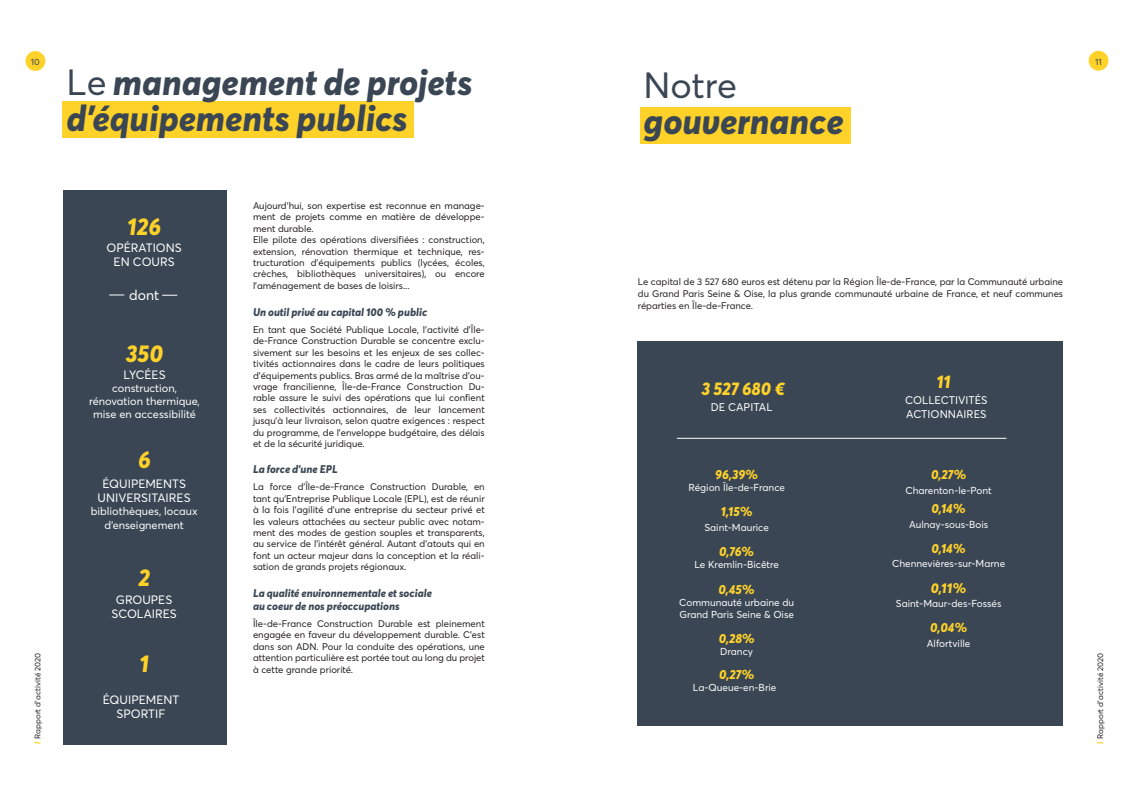
<style>
.page{position:relative;width:1134px;height:794px;background:#fff}
.page>*{position:absolute;margin:0;border:0;box-sizing:border-box;transform-origin:0 0}
.t1{font:800 36px/36px "Averta Demo PE";color:#3a4653}
.t2{font:36px "Averta Demo PE Cutted Demo";color:#3a4653}
.t3{font:800 24px "Averta Demo PE";color:#ffd229}
.t4{font:800 18px "Averta Demo PE";color:#ffd229}
.t5{font:800 14px "Averta Demo PE";color:#ffd229}
.t6{font:14px "Averta Demo PE Cutted Demo";color:#fff}
.t7{font:800 13px "Averta Demo PE";color:#ffd229}
.t8{font:12px "Averta Demo PE Cutted Demo";color:#fff}
.t9{font:11px "Averta Demo PE Cutted Demo";color:#fff}
.t10{font:800 11px "Averta Demo PE";color:#3a4653}
.t11{font:10px "Averta Demo PE Cutted Demo";color:#fff}
.t12{font:9.5px/11.4px "Averta Demo PE Cutted Demo";color:#231f20;text-align:justify}
.t13{font:9px "Averta Demo PE Cutted Demo";color:#3a4653}
.t14{font:8px "Averta Demo PE Cutted Demo";color:#231f20}
.s1{font-family:"Averta Demo PE";font-weight:800;color:#ffd229}
.s2{font-family:"Averta Demo PE Cutted Demo";font-weight:400}
</style>
<div class="page">
<div style="left:1089px;top:51px;width:19px;height:20px;background:#ffd229;border-radius:50%"></div>
<div style="left:638px;top:341px;width:425px;height:384px;background:#3a4653"></div>
<div style="left:640px;top:107px;width:210px;height:36px;background:#ffd229"></div>
<hr style="left:677px;top:438px;width:329px;height:1px;background:#fff">
<div style="left:62px;top:102px;width:352px;height:36px;background:#ffd229"></div>
<div style="left:26px;top:51px;width:19px;height:20px;background:#ffd229;border-radius:50%"></div>
<div style="left:63px;top:190px;width:163px;height:554px;background:#3a4653"></div>
<svg style="left:109px;top:295px;width:15px;height:1px"></svg>
<svg style="left:162px;top:295px;width:15px;height:1px"></svg>
<p class="t13" style="left:31px;top:56px;width:10px">10</p>
<p class="t14" style="left:33px;top:744px;width:93px;rotate:-90deg"><span class="s1">l</span> Rapport d’activité 2020</p>
<p class="t1" style="left:67px;top:65px;width:408px"><span class="s2">Le</span> management de projets d’équipements publics</p>
<p class="t3" style="left:127px;top:212px;width:35px">126</p>
<p class="t8" style="left:106px;top:241px;width:77px">OPÉRATIONS</p>
<p class="t8" style="left:114px;top:255px;width:63px">EN COURS</p>
<p class="t6" style="left:129px;top:286px;width:32px">dont</p>
<p class="t3" style="left:126px;top:339px;width:39px">350</p>
<p class="t8" style="left:124px;top:367px;width:44px">LYCÉES</p>
<p class="t9" style="left:112px;top:381px;width:66px">construction,</p>
<p class="t9" style="left:89px;top:395px;width:112px">rénovation thermique,</p>
<p class="t9" style="left:93px;top:408px;width:104px">mise en accessibilité</p>
<p class="t3" style="left:138px;top:444px;width:14px">6</p>
<p class="t8" style="left:102px;top:476px;width:85px">ÉQUIPEMENTS</p>
<p class="t8" style="left:98px;top:491px;width:95px">UNIVERSITAIRES</p>
<p class="t9" style="left:91px;top:505px;width:108px">bibliothèques, locaux</p>
<p class="t9" style="left:105px;top:518px;width:81px">d‘enseignement</p>
<p class="t3" style="left:138px;top:563px;width:13px">2</p>
<p class="t8" style="left:116px;top:592px;width:58px">GROUPES</p>
<p class="t8" style="left:111px;top:607px;width:67px">SCOLAIRES</p>
<p class="t3" style="left:139px;top:648px;width:11px">1</p>
<p class="t8" style="left:103px;top:692px;width:78px">ÉQUIPEMENT</p>
<p class="t8" style="left:117px;top:707px;width:50px">SPORTIF</p>
<p class="t12" style="left:253px;top:200px;width:233px">Aujourd’hui, son expertise est reconnue en manage&shy;ment de projets comme en matière de développe&shy;ment durable.</p>
<p class="t12" style="left:253px;top:234px;width:233px">Elle pilote des opérations diversifiées : construction, extension, rénovation thermique et technique, res&shy;tructuration d’équipements publics (lycées, écoles, crèches, bibliothèques universitaires), ou encore l’aménagement de bases de loisirs...</p>
<p class="t10" style="left:253px;top:305px;width:176px">Un outil privé au capital 100 % public</p>
<p class="t12" style="left:253px;top:324px;width:233px">En tant que Société Publique Locale, l’activité d’Île&shy;de-France Construction Durable se concentre exclu&shy;sivement sur les besoins et les enjeux de ses collec&shy;tivités actionnaires dans le cadre de leurs politiques d’équipements publics. Bras armé de la maîtrise d’ou&shy;vrage francilienne, Île-de-France Construction Du&shy;rable assure le suivi des opérations que lui confient ses collectivités actionnaires, de leur lancement jusqu’à leur livraison, selon quatre exigences : respect du programme, de l’enveloppe budgétaire, des délais et de la sécurité juridique.</p>
<p class="t10" style="left:253px;top:463px;width:86px">La force d’une EPL</p>
<p class="t12" style="left:253px;top:481px;width:233px">La force d’Île-de-France Construction Durable, en tant qu’Entreprise Publique Locale (EPL), est de réunir à la fois l’agilité d’une entreprise du secteur privé et les valeurs attachées au secteur public avec notam&shy;ment des modes de gestion souples et transparents, au service de l’intérêt général. Autant d’atouts qui en font un acteur majeur dans la conception et la réali&shy;sation de grands projets régionaux.</p>
<p class="t10" style="left:253px;top:586px;width:180px">La qualité environnementale et sociale</p>
<p class="t10" style="left:253px;top:599px;width:148px">au coeur de nos préoccupations</p>
<p class="t12" style="left:253px;top:618px;width:233px">Île-de-France Construction Durable est pleinement engagée en faveur du développement durable. C’est dans son ADN. Pour la conduite des opérations, une attention particulière est portée tout au long du projet à cette grande priorité.</p>
<p class="t2" style="left:643px;top:64px;width:95px">Notre</p>
<p class="t1" style="left:643px;top:103px;width:202px">gouvernance</p>
<p class="t13" style="left:1095px;top:56px;width:8px">11</p>
<p class="t12" style="left:638px;top:276px;width:427px;line-height:11.7px">Le capital de 3 527 680 euros est détenu par la Région Île-de-France, par la Communauté urbaine du Grand Paris Seine &amp; Oise, la plus grande communauté urbaine de France, et neuf communes réparties en Île-de-France.</p>
<p class="t4" style="left:701px;top:378px;width:85px">3 527 680 €</p>
<p class="t9" style="left:711px;top:400px;width:63px">DE CAPITAL</p>
<p class="t7" style="left:715px;top:467px;width:44px">96,39%</p>
<p class="t11" style="left:688px;top:482px;width:98px">Région Île-de-France</p>
<p class="t7" style="left:721px;top:504px;width:33px">1,15%</p>
<p class="t11" style="left:704px;top:521px;width:66px">Saint-Maurice</p>
<p class="t7" style="left:719px;top:544px;width:36px">0,76%</p>
<p class="t11" style="left:694px;top:559px;width:86px">Le Kremlin-Bicêtre</p>
<p class="t7" style="left:719px;top:581px;width:38px">0,45%</p>
<p class="t11" style="left:679px;top:596px;width:117px">Communauté urbaine du</p>
<p class="t11" style="left:679px;top:608px;width:116px">Grand Paris Seine &amp; Oise</p>
<p class="t7" style="left:719px;top:630px;width:38px">0,28%</p>
<p class="t11" style="left:720px;top:645px;width:34px">Drancy</p>
<p class="t7" style="left:719px;top:666px;width:37px">0,27%</p>
<p class="t11" style="left:693px;top:682px;width:85px">La-Queue-en-Brie</p>
<p class="t4" style="left:936px;top:371px;width:16px">11</p>
<p class="t9" style="left:905px;top:393px;width:84px">COLLECTIVITÉS</p>
<p class="t9" style="left:906px;top:408px;width:82px">ACTIONNAIRES</p>
<p class="t7" style="left:931px;top:467px;width:37px">0,27%</p>
<p class="t11" style="left:905px;top:484px;width:88px">Charenton-le-Pont</p>
<p class="t7" style="left:931px;top:500px;width:36px">0,14%</p>
<p class="t11" style="left:909px;top:518px;width:81px">Aulnay-sous-Bois</p>
<p class="t7" style="left:931px;top:540px;width:36px">0,14%</p>
<p class="t11" style="left:892px;top:558px;width:115px">Chennevières-sur-Marne</p>
<p class="t5" style="left:931px;top:579px;width:37px">0,11%</p>
<p class="t11" style="left:896px;top:597px;width:107px">Saint-Maur-des-Fossés</p>
<p class="t7" style="left:930px;top:620px;width:39px">0,04%</p>
<p class="t11" style="left:927px;top:637px;width:45px">Alfortville</p>
<p class="t14" style="left:1095px;top:744px;width:93px;rotate:-90deg"><span class="s1">l</span> Rapport d’activité 2020</p>
</div>
